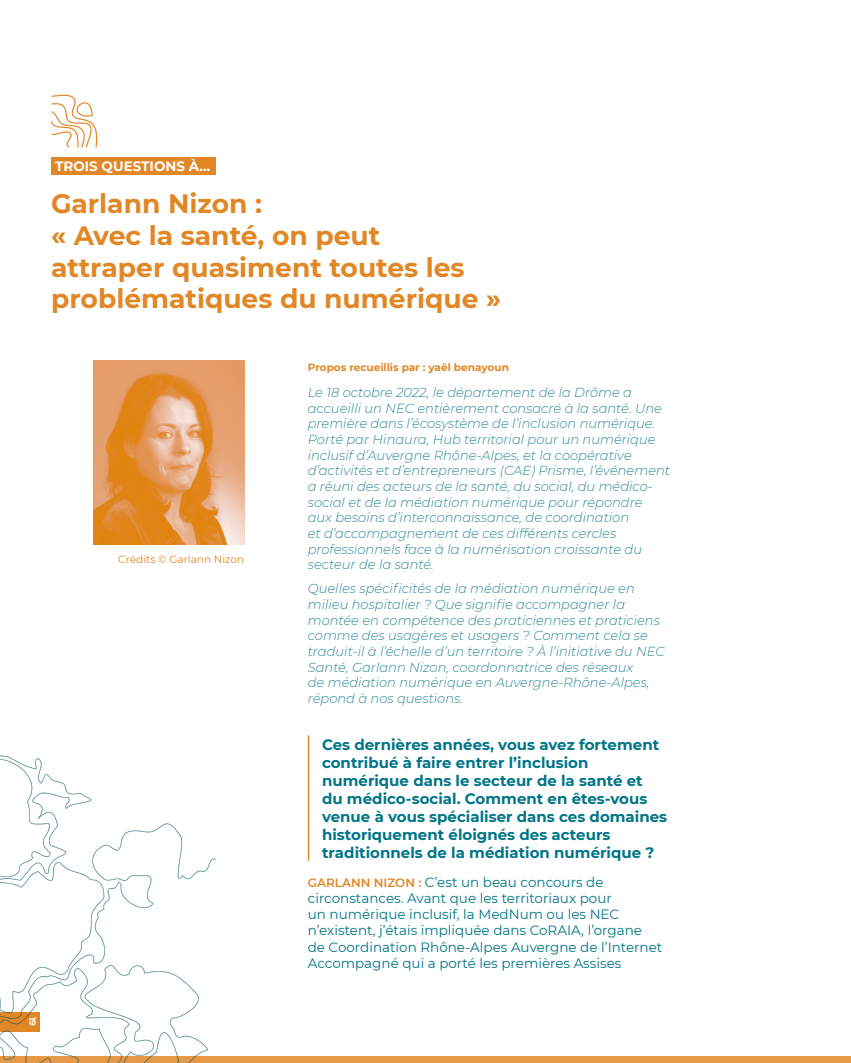
<style>
.page{position:relative;width:851px;height:1063px;background:#fff}
.page>*{position:absolute;margin:0;border:0;box-sizing:border-box;transform-origin:0 0}
.t1{font:700 26.55px/32px "Montserrat";color:#e18725}
.t2{font:700 15px/18px "Montserrat";color:#017587}
.t3{font:13.5px/16.2px "Montserrat";color:#017587}
.t4{font:700 13.5px "Montserrat";color:#fff}
.t5{font:italic 300 13.05px/15.6px "Montserrat";color:#2c8798}
.t6{font:700 10.5px "Montserrat";color:#e18725}
.Note_de_bas_de_page{font:10.5px "Montserrat";color:#e18725}
.t7{font:700 9px "Montserrat";color:#fff}
.s1{font-weight:600;font-size:12px;color:#e18725}
</style>
<div class="page">
<div style="left:0;top:1057px;width:850px;height:6px;background:#e59946"></div>
<img style="left:0;top:755px;width:215px;height:308px">
<div style="left:51px;top:157px;width:164px;height:18px;background:#e18725"></div>
<hr style="left:308px;top:735px;width:1px;height:126px;background:#e18725">
<svg style="left:51px;top:94px;width:47px;height:54px"></svg>
<img style="left:93px;top:361px;width:151px;height:183px">
<p class="t4" style="left:55px;top:156px;width:157px">TROIS QUESTIONS À…</p>
<p class="t1" style="left:51px;top:186px;width:451px">Garlann Nizon :<br>« Avec la santé, on peut<br>attraper quasiment toutes les problématiques du numérique »</p>
<p class="t7" style="left:39px;top:1017px;width:11px;rotate:90deg">19</p>
<p class="Note_de_bas_de_page" style="left:118px;top:552px;width:128px">Crédits © Garlann Nizon</p>
<p class="t6" style="left:308px;top:360px;width:203px">Propos recueillis par : yaël benayoun</p>
<p class="t5" style="left:308px;top:384px;width:364px">Le 18 octobre 2022, le département de la Drôme a accueilli un NEC entièrement consacré à la santé. Une première dans l’écosystème de l’inclusion numérique.<br>Porté par Hinaura, Hub territorial pour un numérique inclusif d’Auvergne Rhône-Alpes, et la coopérative d’activités et d’entrepreneurs (CAE) Prisme, l’événement a réuni des acteurs de la santé, du social, du médico&shy;social et de la médiation numérique pour répondre<br>aux besoins d’interconnaissance, de coordination<br>et d’accompagnement de ces différents cercles professionnels face à la numérisation croissante du secteur de la santé.</p>
<p class="t5" style="left:308px;top:580px;width:358px">Quelles spécificités de la médiation numérique en milieu hospitalier ? Que signifie accompagner la montée en compétence des praticiennes et praticiens comme des usagères et usagers ? Comment cela se traduit-il à l’échelle d’un territoire ? À l’initiative du NEC Santé, Garlann Nizon, coordonnatrice des réseaux<br>de médiation numérique en Auvergne-Rhône-Alpes, répond à nos questions.</p>
<p class="t2" style="left:322px;top:735px;width:346px">Ces dernières années, vous avez fortement contribué à faire entrer l’inclusion numérique dans le secteur de la santé et<br>du médico-social. Comment en êtes-vous venue à vous spécialiser dans ces domaines historiquement éloignés des acteurs traditionnels de la médiation numérique ?</p>
<p class="t3" style="left:308px;top:873px;width:356px"><span class="s1">GARLANN NIZON :</span> C’est un beau concours de circonstances. Avant que les territoriaux pour<br>un numérique inclusif, la MedNum ou les NEC n’existent, j’étais impliquée dans CoRAIA, l’organe de Coordination Rhône-Alpes Auvergne de l’Internet Accompagné qui a porté les premières Assises</p>
</div>
